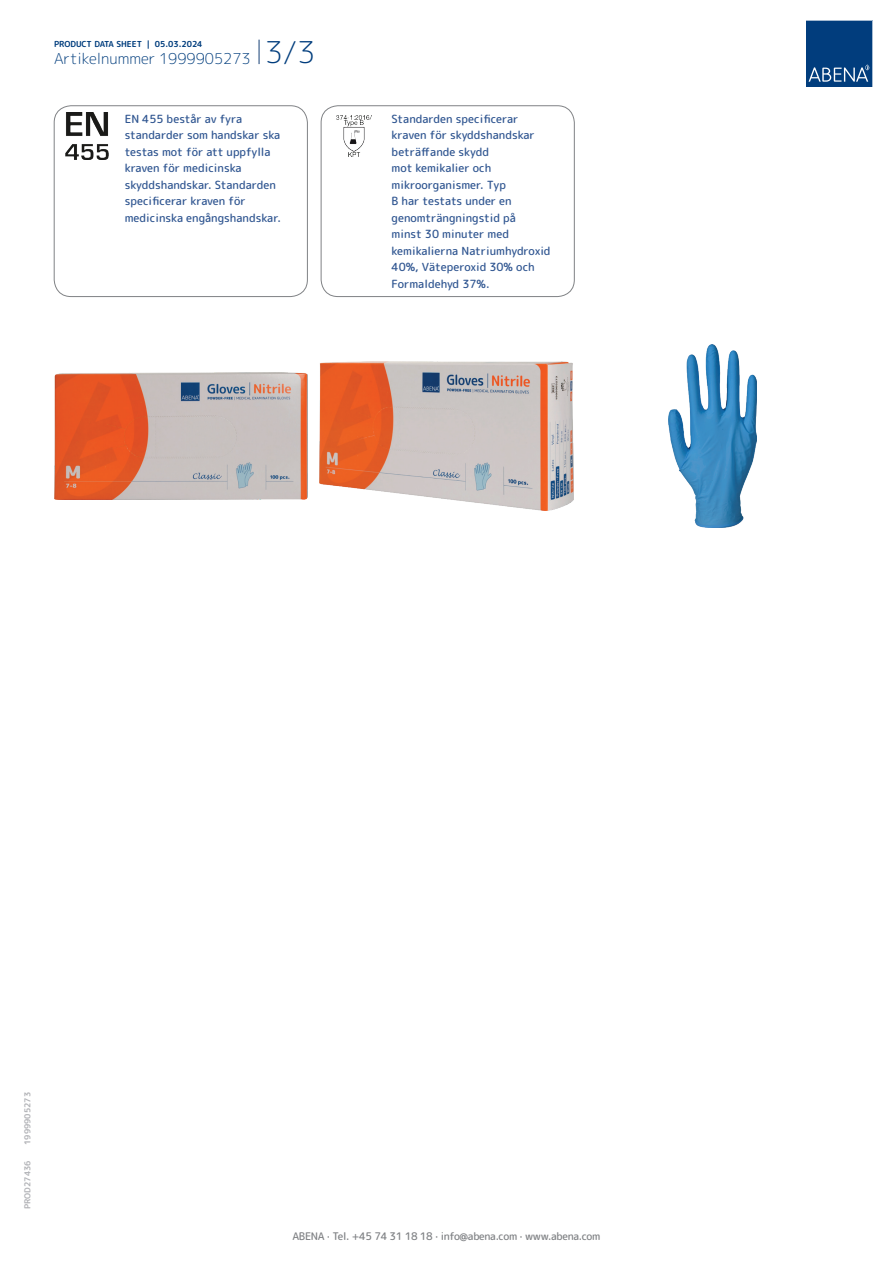
<style>
.page{position:relative;width:893px;height:1263px;background:#fff}
.page>*{position:absolute;margin:0;border:0;box-sizing:border-box;transform-origin:0 0}
.t1{font:300 15px "Rounded Mplus 1 c";color:#013d7d}
.t2{font:500 11.25px/16.5px "Rounded Mplus 1 c";color:#305691}
.t3{font:500 10.5px "Rounded Mplus 1 c";letter-spacing:-.03em;color:#808285}
.t4{font:700 8.25px "Rounded Mplus 1 c";color:#013d7d}
.t5{font:700 8.25px "Rounded Mplus 1 c";color:#b2b3b7}
.s1{font-size:30px}
</style>
<div class="page">
<svg style="left:259px;top:40px;width:1px;height:24px"></svg>
<svg style="left:806px;top:20px;width:67px;height:67px;background:#144b86"></svg>
<img style="left:65px;top:112px;width:44px;height:47px">
<div style="left:54px;top:106px;width:254px;height:191px;border:1px solid #808285;border-radius:17px"></div>
<img style="left:336px;top:115px;width:36px;height:41px">
<div style="left:321px;top:106px;width:253px;height:191px;border:1px solid #808285;border-radius:17px"></div>
<img style="left:54px;top:372px;width:253px;height:128px">
<img style="left:320px;top:361px;width:253px;height:149px">
<img style="left:668px;top:345px;width:89px;height:182px">
<p class="t4" style="left:54px;top:38px;width:150px">PRODUCT DATA SHEET | 05.03.2024</p>
<h1 class="t1" style="left:54px;top:48px;width:263px">Artikelnummer 1999905273 <span class="s1">3/3</span></h1>
<p class="t2" style="left:125px;top:110px;width:158px">EN 455 består av fyra standarder som handskar ska testas mot för att uppfylla kraven för medicinska skyddshandskar. Standarden specificerar kraven för medicinska engångshandskar.</p>
<p class="t2" style="left:392px;top:110px;width:160px">Standarden specificerar kraven för skyddshandskar beträffande skydd<br>mot kemikalier och mikroorganismer. Typ<br>B har testats under en genomträngningstid på<br>minst 30 minuter med kemikalierna Natriumhydroxid<br>40%, Väteperoxid 30% och<br>Formaldehyd 37%.</p>
<p class="t5" style="left:22px;top:1145px;width:54px;rotate:-90deg">1999905273</p>
<p class="t5" style="left:22px;top:1209px;width:50px;rotate:-90deg">PROD27436</p>
<p class="t3" style="left:292px;top:1229px;width:309px">ABENA · Tel. +45 74 31 18 18 · info@abena.com · www.abena.com</p>
</div>
